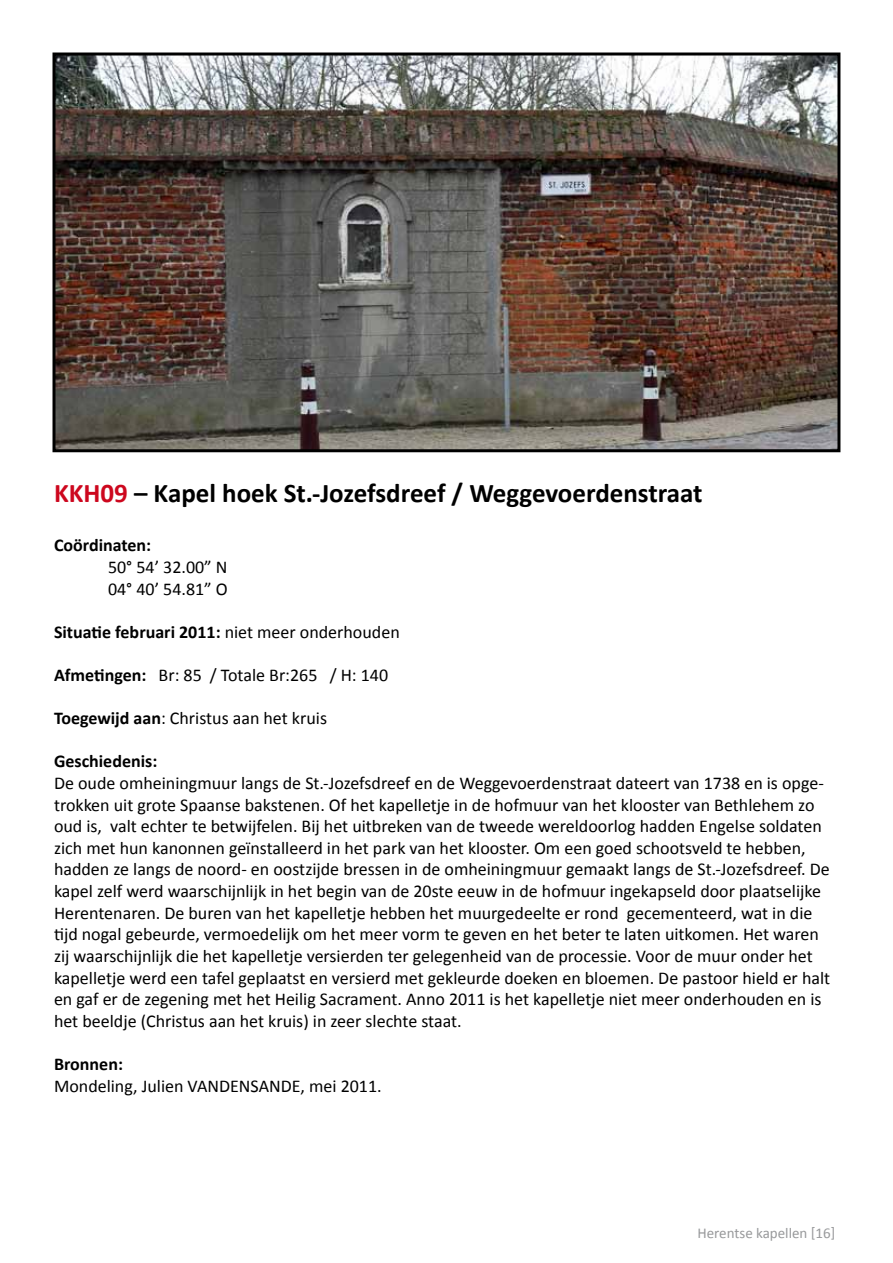
<style>
.page{position:relative;width:893px;height:1263px;background:#fff}
.page>*{position:absolute;margin:0;border:0;box-sizing:border-box;transform-origin:0 0}
.t1{font:700 27px "Calibri";color:#000}
.t2{font:18px/21.6px "Calibri";color:#000}
.t3{font:700 18px "Calibri";color:#000}
.t4{font:15px "Calibri";color:#98999b}
.s1{color:#cd071e}
.s2{font-weight:400}
.s3{font-weight:700}
</style>
<div class="page">
<img style="left:56px;top:57px;width:780px;height:391px">
<div style="left:52px;top:53px;width:788px;height:399px;border:3px solid #000"></div>
<h1 class="t1" style="left:54px;top:476px;width:650px"><span class="s1">KKH09</span> – Kapel hoek St.-Jozefsdreef / Weggevoerdenstraat</h1>
<p class="t3" style="left:54px;top:534px;width:99px">Coördinaten:</p>
<p class="t2" style="left:108px;top:555px;width:121px">50° 54’ 32.00” N<br>04° 40’ 54.81” O</p>
<p class="t3" style="left:54px;top:621px;width:347px">Situatie februari 2011: <span class="s2">niet meer onderhouden</span></p>
<p class="t2" style="left:54px;top:663px;width:336px"><span class="s3">Afmetingen:</span> Br: 85 / Totale Br:265 / H: 140</p>
<p class="t2" style="left:54px;top:707px;width:275px"><span class="s3">Toegewijd aan</span>: Christus aan het kruis</p>
<p class="t3" style="left:54px;top:750px;width:105px">Geschiedenis:</p>
<p class="t2" style="left:54px;top:771px;width:778px">De oude omheiningmuur langs de St.-Jozefsdreef en de Weggevoerdenstraat dateert van 1738 en is opge&shy;trokken uit grote Spaanse bakstenen. Of het kapelletje in de hofmuur van het klooster van Bethlehem zo oud is, valt echter te betwijfelen. Bij het uitbreken van de tweede wereldoorlog hadden Engelse soldaten zich met hun kanonnen geïnstalleerd in het park van het klooster. Om een goed schootsveld te hebben, hadden ze langs de noord- en oostzijde bressen in de omheiningmuur gemaakt langs de St.-Jozefsdreef. De kapel zelf werd waarschijnlijk in het begin van de 20ste eeuw in de hofmuur ingekapseld door plaatselijke Herentenaren. De buren van het kapelletje hebben het muurgedeelte er rond gecementeerd, wat in die tijd nogal gebeurde, vermoedelijk om het meer vorm te geven en het beter te laten uitkomen. Het waren zij waarschijnlijk die het kapelletje versierden ter gelegenheid van de processie. Voor de muur onder het kapelletje werd een tafel geplaatst en versierd met gekleurde doeken en bloemen. De pastoor hield er halt en gaf er de zegening met het Heilig Sacrament. Anno 2011 is het kapelletje niet meer onderhouden en is het beeldje (Christus aan het kruis) in zeer slechte staat.</p>
<p class="t3" style="left:54px;top:1053px;width:70px">Bronnen:</p>
<p class="t2" style="left:54px;top:1074px;width:329px">Mondeling, Julien VANDENSANDE, mei 2011.</p>
<p class="t4" style="left:697px;top:1224px;width:139px">Herentse kapellen [16]</p>
</div>
